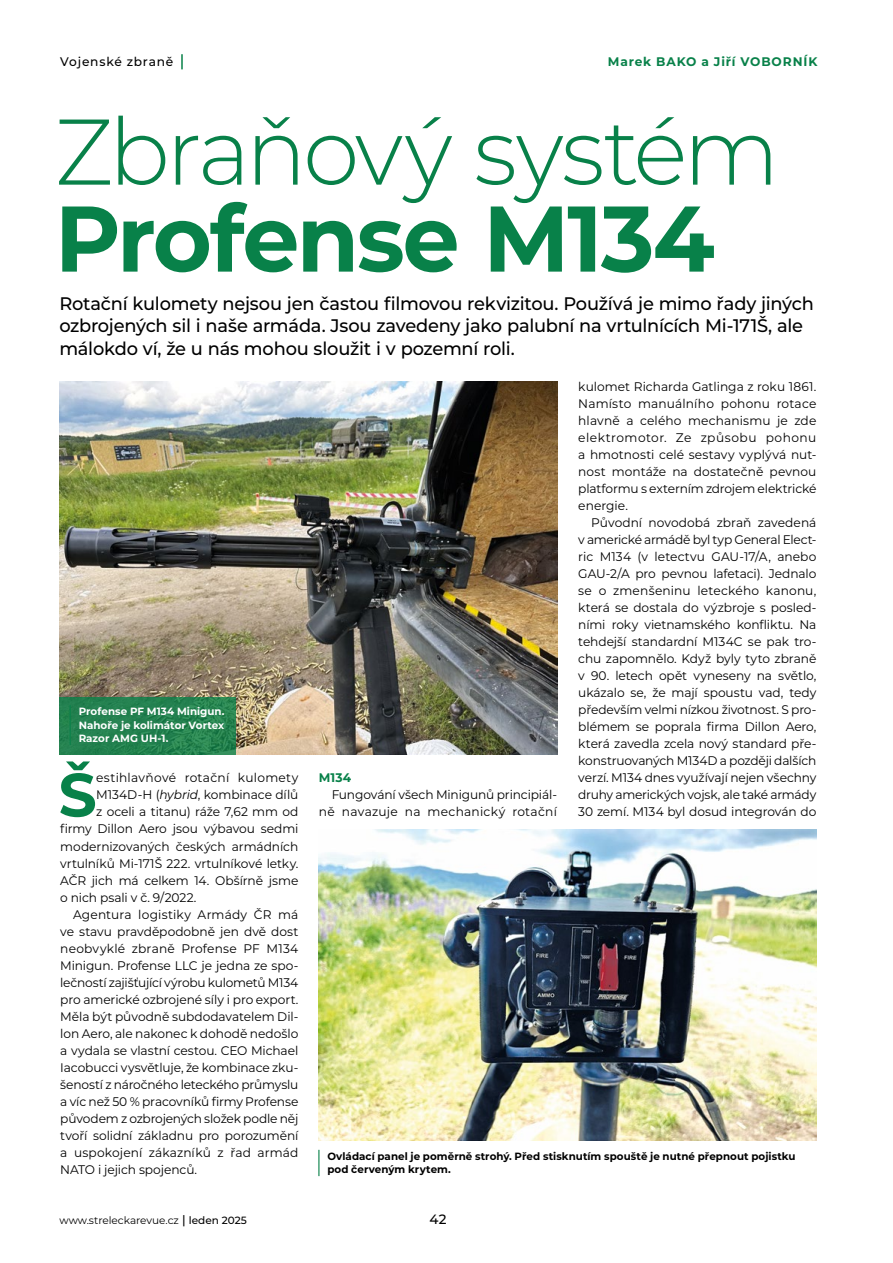
<style>
.page{position:relative;width:893px;height:1263px;background:#fff}
.page>*{position:absolute;margin:0;border:0;box-sizing:border-box;transform-origin:0 0}
.t1{font:300 93px "Montserrat";letter-spacing:-.04em;color:#088149}
.t2{font:700 93px "Montserrat";letter-spacing:-.025em;color:#088149}
.t3{font:700 61.05px "Montserrat";color:#088149}
.t4{font:500 18.15px/22.5px "Montserrat";letter-spacing:-.01em;color:#000}
.t5{font:500 13.5px "Montserrat";color:#000}
.t6{font:12.45px/17px "Montserrat";letter-spacing:-.005em;color:#000;text-align:justify}
.t7{font:12.45px "Montserrat";letter-spacing:.015em;color:#000}
.t8{font:12.45px "Montserrat";letter-spacing:.02em;color:#000}
.t9{font:700 12.45px "Montserrat";letter-spacing:.07em;color:#088149}
.t10{font:500 12.45px "Montserrat";letter-spacing:.065em;color:#000}
.t11{font:700 10.5px/13.5px "Montserrat";letter-spacing:.005em;color:#000}
.t12{font:700 10.5px/13.5px "Montserrat";letter-spacing:.005em;color:#fff;text-align:justify}
.t13{font:10.5px "Montserrat";letter-spacing:-.005em;color:#000}
.s1{font-style:italic}
.s2{font-weight:500;font-size:12px}
.s3{font-weight:500}
</style>
<div class="page">
<svg style="left:181px;top:54px;width:2px;height:15px"></svg>
<img style="left:60px;top:381px;width:497px;height:373px">
<svg style="left:59px;top:697px;width:177px;height:57px;fill:#248150"></svg>
<hr style="left:70px;top:705px;width:1px;height:40px;background:#088149">
<img style="left:319px;top:830px;width:497px;height:311px">
<svg style="left:318px;top:1150px;width:1px;height:26px"></svg>
<p class="t10" style="left:60px;top:53px;width:115px">Vojenské zbraně</p>
<p class="t9" style="left:608px;top:53px;width:211px">Marek BAKO a Jiří VOBORNÍK</p>
<h1 class="t1" style="left:55px;top:88px;width:726px">Zbraňový systém</h1>
<h1 class="t2" style="left:55px;top:172px;width:661px">Profense M134</h1>
<h3 class="t4" style="left:59px;top:291px;width:756px">Rotační kulomety nejsou jen častou filmovou rekvizitou. Používá je mimo řady jiných ozbrojených sil i naše armáda. Jsou zavedeny jako palubní na vrtulnících Mi-171Š, ale málokdo ví, že u nás mohou sloužit i v pozemní roli.</h3>
<p class="t12" style="left:79px;top:704px;width:147px">Profense PF M134 Minigun.<br>Nahoře je kolimátor Vortex Razor AMG UH-1.</p>
<h2 class="t3" style="left:59px;top:751px;width:40px">Š</h2>
<p class="t8" style="left:96px;top:769px;width:204px">estihlavňové rotační kulomety</p>
<p class="t6" style="left:96px;top:786px;width:204px">M134D-H (<span class="s1">hybrid</span>, kombinace dílů</p>
<p class="t6" style="left:96px;top:803px;width:204px">z oceli a titanu) ráže 7,62 mm od</p>
<p class="t6" style="left:60px;top:820px;width:240px">firmy Dillon Aero jsou výbavou sedmi</p>
<p class="t6" style="left:60px;top:837px;width:240px">modernizovaných českých armádních</p>
<p class="t6" style="left:60px;top:854px;width:240px">vrtulníků Mi-171Š 222. vrtulníkové letky.</p>
<p class="t6" style="left:60px;top:871px;width:240px">AČR jich má celkem 14. Obšírně jsme</p>
<p class="t6" style="left:60px;top:888px;width:138px">o nich psali v č. 9/2022.</p>
<p class="t7" style="left:73px;top:905px;width:227px">Agentura logistiky Armády ČR má</p>
<p class="t6" style="left:60px;top:922px;width:240px">ve stavu pravděpodobně jen dvě dost</p>
<p class="t7" style="left:60px;top:939px;width:240px">neobvyklé zbraně Profense PF M134</p>
<p class="t6" style="left:60px;top:956px;width:240px">Minigun. Profense LLC je jedna ze spo-</p>
<p class="t6" style="left:60px;top:973px;width:240px">lečností zajišťující výrobu kulometů M134</p>
<p class="t6" style="left:60px;top:990px;width:240px">pro americké ozbrojené síly i pro export.</p>
<p class="t6" style="left:60px;top:1007px;width:240px">Měla být původně subdodavatelem Dil-</p>
<p class="t6" style="left:60px;top:1024px;width:240px">lon Aero, ale nakonec k dohodě nedošlo</p>
<p class="t6" style="left:60px;top:1041px;width:240px">a vydala se vlastní cestou. CEO Michael</p>
<p class="t6" style="left:60px;top:1058px;width:240px">Iacobucci vysvětluje, že kombinace zku-</p>
<p class="t6" style="left:60px;top:1075px;width:240px">šeností z náročného leteckého průmyslu</p>
<p class="t6" style="left:60px;top:1092px;width:240px">a víc než 50 % pracovníků firmy Profense</p>
<p class="t6" style="left:60px;top:1109px;width:240px">původem z ozbrojených složek podle něj</p>
<p class="t6" style="left:60px;top:1126px;width:240px">tvoří solidní základnu pro porozumění</p>
<p class="t6" style="left:60px;top:1143px;width:240px">a uspokojení zákazníků z řad armád</p>
<p class="t6" style="left:60px;top:1160px;width:138px">NATO i jejich spojenců.</p>
<p class="t13" style="left:60px;top:1213px;width:189px">www.streleckarevue.cz <span class="s2">|</span> <span class="s3">leden 2025</span></p>
<p class="t9" style="left:319px;top:769px;width:34px">M134</p>
<p class="t6" style="left:319px;top:786px;width:240px;text-align:right">Fungování všech Minigunů principiál&shy;ně navazuje na mechanický rotační</p>
<p class="t6" style="left:578px;top:378px;width:240px">kulomet Richarda Gatlinga z roku 1861.<br>Namísto manuálního pohonu rotace hlavně a celého mechanismu je zde elektromotor. Ze způsobu pohonu a hmotnosti celé sestavy vyplývá nut&shy;nost montáže na dostatečně pevnou platformu s externím zdrojem elektrické energie.</p>
<p class="t6" style="left:578px;top:514px;width:240px;text-indent:13px">Původní novodobá zbraň zavedená v americké armádě byl typ General Elect&shy;ric M134 (v letectvu GAU-17/A, anebo GAU-2/A pro pevnou lafetaci). Jednalo se o zmenšeninu leteckého kanonu, která se dostala do výzbroje s posled&shy;ními roky vietnamského konfliktu. Na tehdejší standardní M134C se pak tro&shy;chu zapomnělo. Když byly tyto zbraně v 90. letech opět vyneseny na světlo, ukázalo se, že mají spoustu vad, tedy především velmi nízkou životnost. S pro&shy;blémem se poprala firma Dillon Aero, která zavedla zcela nový standard pře&shy;konstruovaných M134D a později dalších verzí. M134 dnes využívají nejen všechny druhy amerických vojsk, ale také armády 30 zemí. M134 byl dosud integrován do</p>
<p class="t11" style="left:327px;top:1149px;width:470px">Ovládací panel je poměrně strohý. Před stisknutím spouště je nutné přepnout pojistku pod červeným krytem.</p>
<p class="t5" style="left:429px;top:1210px;width:19px">42</p>
</div>
